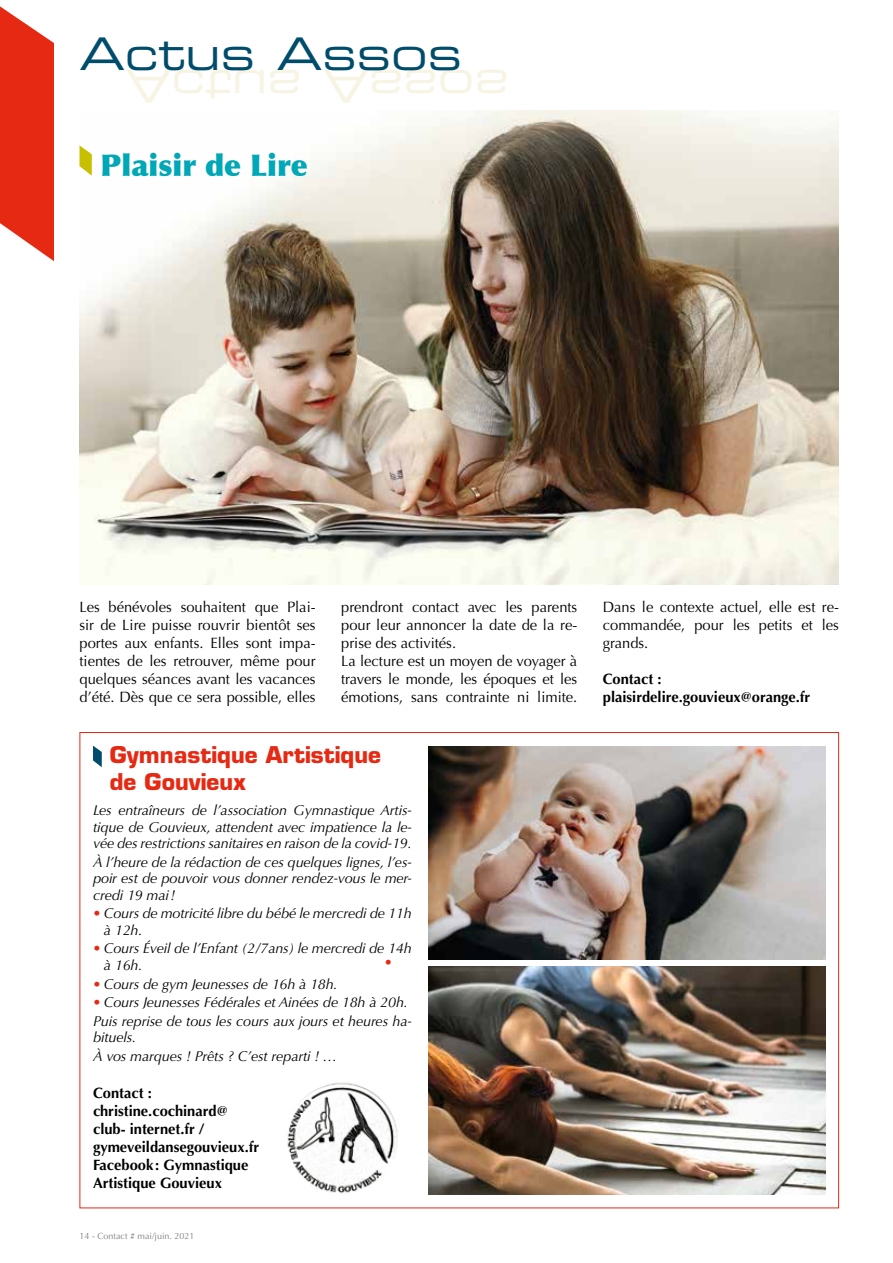
<style>
.page{position:relative;width:893px;height:1263px;background:#fff}
.page>*{position:absolute;margin:0;border:0;box-sizing:border-box;transform-origin:0 0}
.t1{font:45px "Eurostile Extended Two";color:#004c6b}
.t2{font:900 30px "Optima";color:#00a7b6}
.t3{font:700 22.5px/27px "Eurostile LT Std";color:#e62913}
.t4{font:15px/18px "Optima";color:#000;text-align:justify}
.t5{font:700 15px/18px "Optima";color:#000}
.t6{font:italic 14.25px/16.5px "Optima";letter-spacing:-.01em;color:#000}
.t7{font:italic 14.25px "Optima";color:#e62913}
.t8{font:9px "Optima";color:#808281}
.s1{color:#e62913}
</style>
<div class="page">
<svg style="left:0;top:6px;width:54px;height:255px;background:#e94835"></svg>
<img style="left:80px;top:111px;width:759px;height:473px">
<svg style="left:80px;top:145px;width:12px;height:31px"></svg>
<svg style="left:93px;top:746px;width:9px;height:21px"></svg>
<img style="left:429px;top:746px;width:396px;height:213px">
<img style="left:429px;top:966px;width:396px;height:228px">
<img style="left:287px;top:1082px;width:111px;height:112px">
<h1 class="t1" style="left:80px;top:23px;width:384px">Actus Assos</h1>
<h2 class="t2" style="left:101px;top:147px;width:209px">Plaisir de Lire</h2>
<p class="t4" style="left:80px;top:598px;width:238px">Les bénévoles souhaitent que Plai&shy;sir de Lire puisse rouvrir bientôt ses portes aux enfants. Elles sont impa&shy;tientes de les retrouver, même pour quelques séances avant les vacances d’été. Dès que ce sera possible, elles</p>
<p class="t4" style="left:341px;top:598px;width:238px;text-align:left">prendront contact avec les parents pour leur annoncer la date de la re&shy;prise des activités.<br>La lecture est un moyen de voyager à travers le monde, les époques et les émotions, sans contrainte ni limite.</p>
<p class="t4" style="left:603px;top:598px;width:238px">Dans le contexte actuel, elle est re&shy;commandée, pour les petits et les grands.</p>
<p class="t5" style="left:603px;top:670px;width:209px">Contact : plaisirdelire.gouvieux@orange.fr</p>
<h3 class="t3" style="left:110px;top:741px;width:273px">Gymnastique Artistique de Gouvieux</h3>
<p class="t6" style="left:93px;top:802px;width:320px;text-align:justify">Les entraîneurs de l’association Gymnastique Artis&shy;tique de Gouvieux, attendent avec impatience la le&shy;vée des restrictions sanitaires en raison de la covid-19.</p>
<p class="t6" style="left:93px;top:854px;width:320px;text-align:justify">À l’heure de la rédaction de ces quelques lignes, l’es&shy;poir est de pouvoir vous donner rendez-vous le mer&shy;credi 19 mai!</p>
<p class="t6" style="left:104px;top:905px;width:309px;text-indent:-11px"><span class="s1">•</span> Cours de motricité libre du bébé le mercredi de 11h à 12h.</p>
<p class="t6" style="left:104px;top:940px;width:309px;text-indent:-11px"><span class="s1">•</span> Cours Éveil de l’Enfant (2/7ans) le mercredi de 14h à 16h.</p>
<p class="t6" style="left:93px;top:975px;width:246px"><span class="s1">•</span> Cours de gym Jeunesses de 16h à 18h.</p>
<p class="t6" style="left:93px;top:993px;width:320px;line-height:18.6px"><span class="s1">•</span> Cours Jeunesses Fédérales et Ainées de 18h à 20h.<br>Puis reprise de tous les cours aux jours et heures ha-</p>
<p class="t6" style="left:93px;top:1028px;width:246px;line-height:18.6px">bituels.<br>À vos marques ! Prêts ? C’est reparti ! …</p>
<p class="t5" style="left:93px;top:1084px;width:168px">Contact : christine.cochinard@ club- internet.fr / gymeveildansegouvieux.fr<br>Facebook : Gymnastique<br>Artistique Gouvieux</p>
<p class="t7" style="left:384px;top:953px;width:9px">•</p>
<p class="t8" style="left:80px;top:1231px;width:117px">14 - Contact # mai/juin. 2021</p>
</div>
